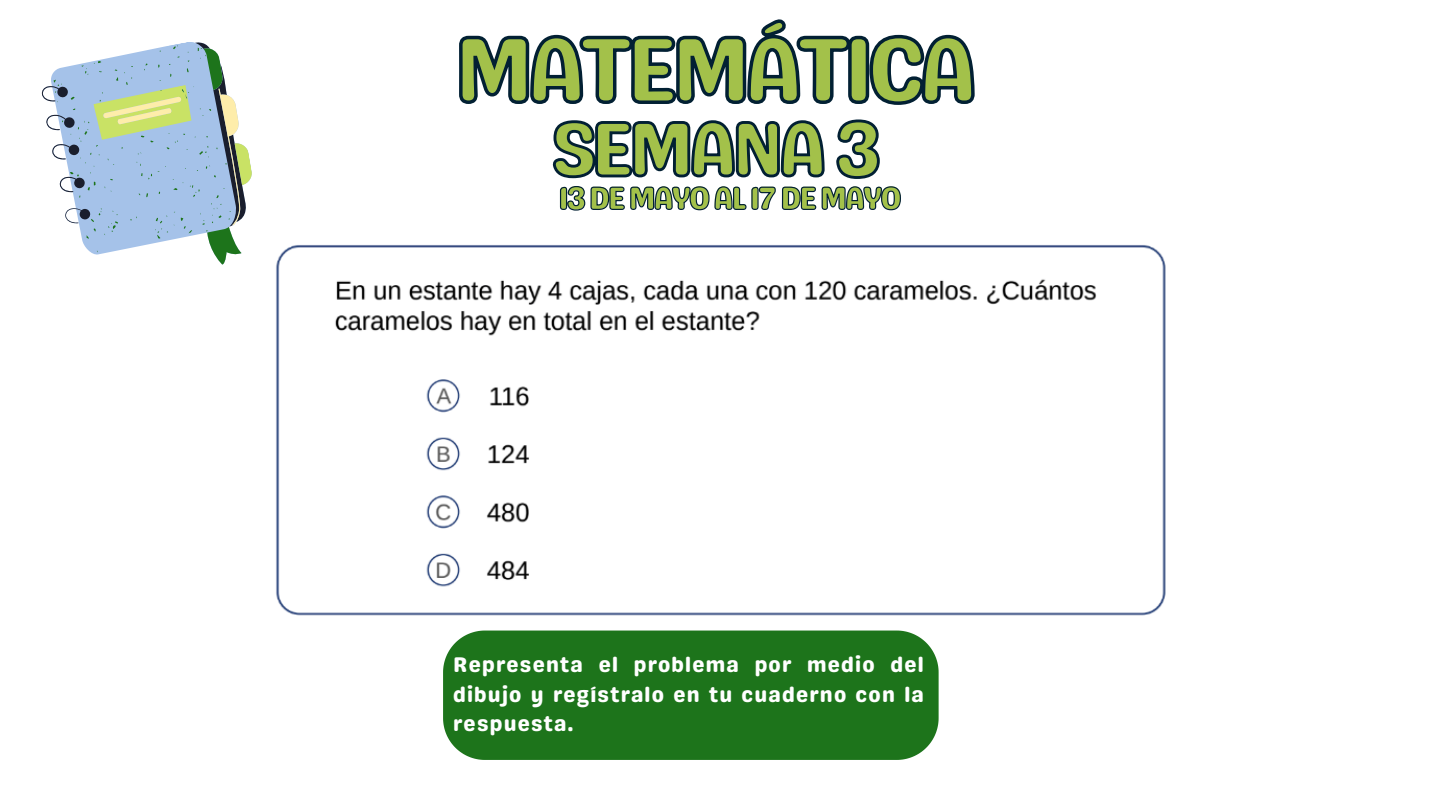
<style>
.page{position:relative;width:1440px;height:810px;background:#fff}
.page>*{position:absolute;margin:0;border:0;box-sizing:border-box;transform-origin:0 0}
.t1{font:93.3px "Genty Sans";letter-spacing:-.085em;color:#a3c14a}
.t2{font:77.2px "Genty Sans";letter-spacing:-.085em;color:#a3c14a}
.t3{font:32px "Genty Sans";letter-spacing:-.085em;color:#a3c14a}
.t4{font:21.2px/29.2px "Genty Sans";letter-spacing:.055em;color:#fff;text-align:justify}
</style>
<div class="page">
<svg style="left:41px;top:42px;width:211px;height:212px"></svg>
<svg style="left:552px;top:119px;width:328px;height:60px"></svg>
<svg style="left:459px;top:19px;width:514px;height:86px"></svg>
<svg style="left:559px;top:186px;width:342px;height:25px"></svg>
<div style="left:443px;top:631px;width:496px;height:129px;background:#1d741b"></div>
<img style="left:276px;top:245px;width:890px;height:371px">
<h1 class="t1" style="left:454px;top:14px;width:526px">MATEMÁTICA</h1>
<h2 class="t2" style="left:550px;top:103px;width:333px">SEMANA 3</h2>
<h3 class="t3" style="left:558px;top:179px;width:345px">13 DE MAYO AL 17 DE MAYO</h3>
<p class="t4" style="left:453px;top:650px;width:472px">Representa el problema por medio del dibujo y regístralo en tu cuaderno con la respuesta.</p>
</div>
